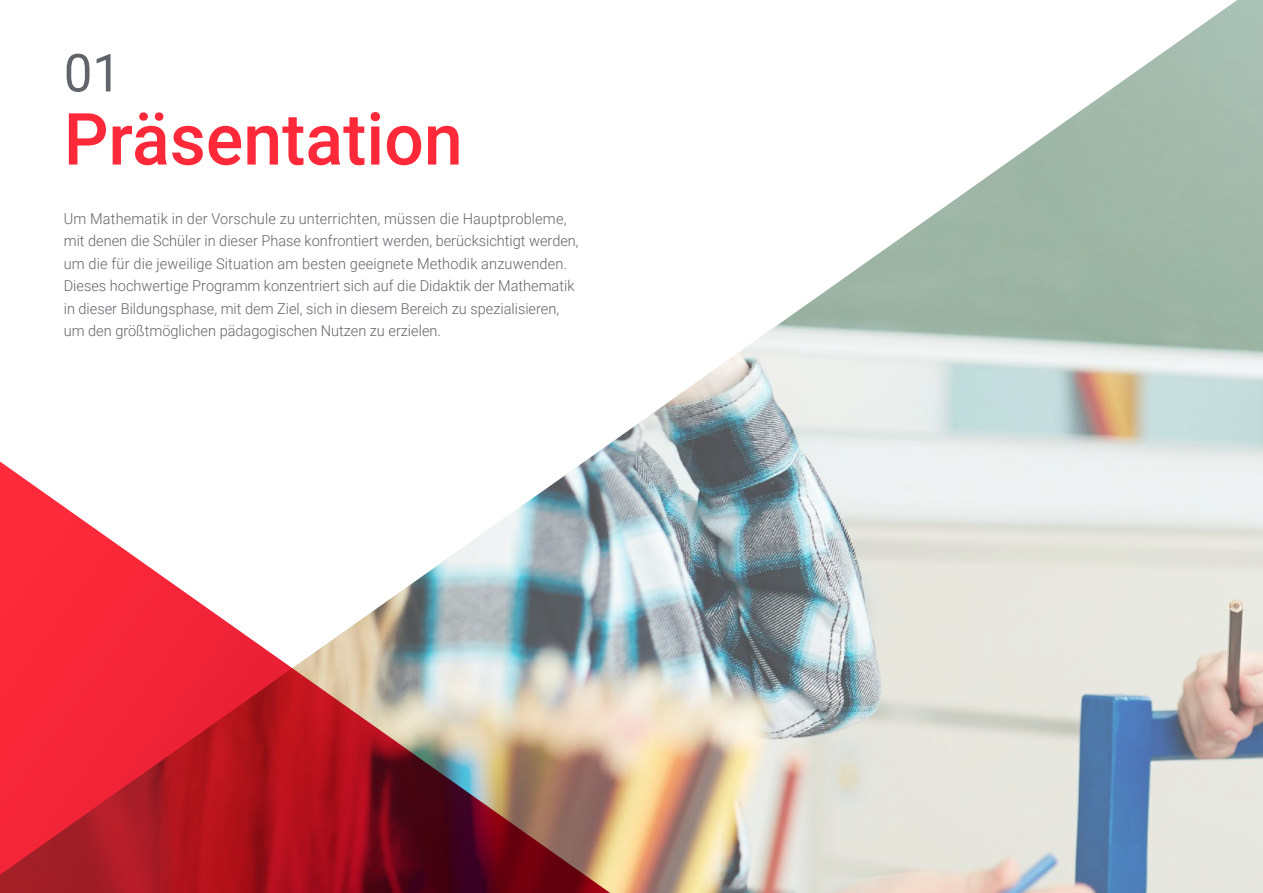
<style>
.page{position:relative;width:1263px;height:893px;background:#fff}
.page>*{position:absolute;margin:0;border:0;box-sizing:border-box;transform-origin:0 0}
.t1{font:500 72px "Roboto";color:#ff293a}
.t2{font:52.5px "Roboto";color:#61646a}
.t3{font:300 15px/22.5px "Roboto";color:#61646a}
</style>
<div class="page">
<img style="left:607px;top:0;width:656px;height:893px">
<img style="left:0;top:446px;width:640px;height:447px">
<h2 class="t2" style="left:64px;top:36px;width:59px">01</h2>
<h1 class="t1" style="left:64px;top:89px;width:400px">Präsentation</h1>
<p class="t3" style="left:64px;top:207px;width:516px">Um Mathematik in der Vorschule zu unterrichten, müssen die Hauptprobleme, mit denen die Schüler in dieser Phase konfrontiert werden, berücksichtigt werden, um die für die jeweilige Situation am besten geeignete Methodik anzuwenden.<br>Dieses hochwertige Programm konzentriert sich auf die Didaktik der Mathematik in dieser Bildungsphase, mit dem Ziel, sich in diesem Bereich zu spezialisieren, um den größtmöglichen pädagogischen Nutzen zu erzielen.</p>
</div>
